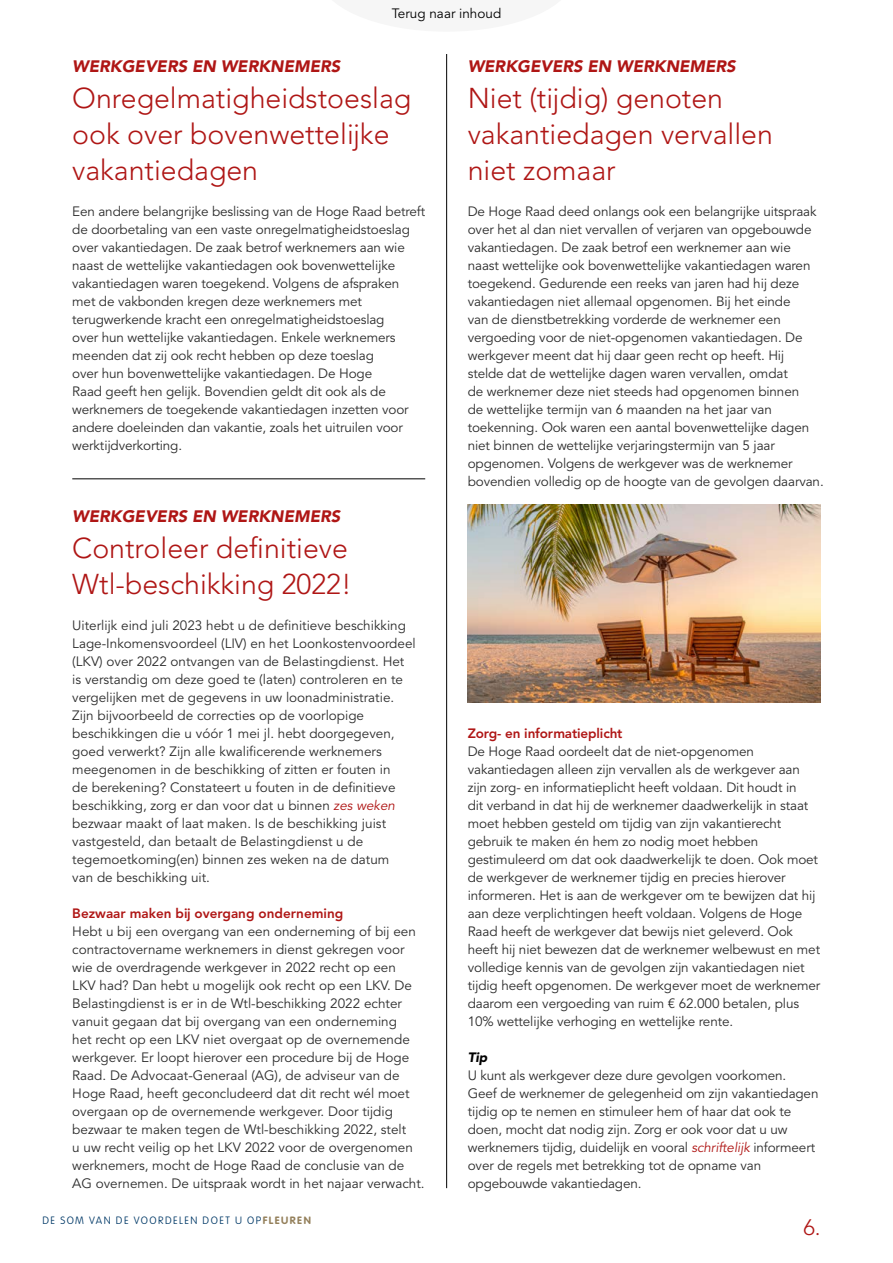
<style>
.page{position:relative;width:893px;height:1263px;background:#fff}
.page>*{position:absolute;margin:0;border:0;box-sizing:border-box;transform-origin:0 0}
.Kop{font:300 28.5px/36px "Avenir LT Pro";color:#af1615}
.t1{font:300 22.2px "Avenir LT Pro";color:#af1615}
.Subkop{font:italic 900 16.5px "Avenir LT Pro";color:#af1615}
.Platte_tekst{font:13.5px/18px "Avenir LT Pro";letter-spacing:-.01em;color:#2c2c2c}
.Tussenkop{font:800 13.5px "Avenir LT Pro";color:#af1615}
.t2{font:13.5px "Avenir LT Pro";color:#000}
.Let_op___Tip{font:italic 900 13.5px "Avenir LT Pro";color:#000}
.t3{font:100 10.5px "VAG Rounded";letter-spacing:.145em;color:#003967}
.s1{font-style:italic;color:#af1615}
.s2{font-weight:700;color:#94805b}
</style>
<div class="page">
<hr style="left:72px;top:479px;width:353px;height:1px;background:#000">
<hr style="left:446px;top:54px;width:1px;height:1134px;background:#000">
<img style="left:468px;top:504px;width:353px;height:198px">
<p class="t2" style="left:392px;top:5px;width:111px">Terug naar inhoud</p>
<p class="Subkop" style="left:72px;top:56px;width:269px">WERKGEVERS EN WERKNEMERS</p>
<p class="Kop" style="left:72px;top:80px;width:340px">Onregelmatigheidstoeslag ook over bovenwettelijke vakantiedagen</p>
<p class="Platte_tekst" style="left:72px;top:203px;width:354px">Een andere belangrijke beslissing van de Hoge Raad betreft de doorbetaling van een vaste onregelmatigheidstoeslag over vakantiedagen. De zaak betrof werknemers aan wie naast de wettelijke vakantiedagen ook bovenwettelijke vakantiedagen waren toegekend. Volgens de afspraken met de vakbonden kregen deze werknemers met terugwerkende kracht een onregelmatigheidstoeslag<br>over hun wettelijke vakantiedagen. Enkele werknemers meenden dat zij ook recht hebben op deze toeslag<br>over hun bovenwettelijke vakantiedagen. De Hoge<br>Raad geeft hen gelijk. Bovendien geldt dit ook als de werknemers de toegekende vakantiedagen inzetten voor andere doeleinden dan vakantie, zoals het uitruilen voor werktijdverkorting.</p>
<p class="Subkop" style="left:72px;top:506px;width:269px">WERKGEVERS EN WERKNEMERS</p>
<p class="Kop" style="left:72px;top:530px;width:281px">Controleer definitieve<br>Wtl-beschikking 2022!</p>
<p class="Platte_tekst" style="left:72px;top:617px;width:345px">Uiterlijk eind juli 2023 hebt u de definitieve beschikking Lage-Inkomensvoordeel (LIV) en het Loonkostenvoordeel (LKV) over 2022 ontvangen van de Belastingdienst. Het is verstandig om deze goed te (laten) controleren en te vergelijken met de gegevens in uw loonadministratie.<br>Zijn bijvoorbeeld de correcties op de voorlopige beschikkingen die u vóór 1 mei jl. hebt doorgegeven, goed verwerkt? Zijn alle kwalificerende werknemers meegenomen in de beschikking of zitten er fouten in<br>de berekening? Constateert u fouten in de definitieve beschikking, zorg er dan voor dat u binnen <span class="s1">zes weken </span>bezwaar maakt of laat maken. Is de beschikking juist vastgesteld, dan betaalt de Belastingdienst u de tegemoetkoming(en) binnen zes weken na de datum<br>van de beschikking uit.</p>
<p class="Tussenkop" style="left:72px;top:905px;width:273px">Bezwaar maken bij overgang onderneming</p>
<p class="Platte_tekst" style="left:72px;top:923px;width:354px">Hebt u bij een overgang van een onderneming of bij een contractovername werknemers in dienst gekregen voor wie de overdragende werkgever in 2022 recht op een<br>LKV had? Dan hebt u mogelijk ook recht op een LKV. De Belastingdienst is er in de Wtl-beschikking 2022 echter vanuit gegaan dat bij overgang van een onderneming<br>het recht op een LKV niet overgaat op de overnemende werkgever. Er loopt hierover een procedure bij de Hoge Raad. De Advocaat-Generaal (AG), de adviseur van de Hoge Raad, heeft geconcludeerd dat dit recht wél moet overgaan op de overnemende werkgever. Door tijdig bezwaar te maken tegen de Wtl-beschikking 2022, stelt<br>u uw recht veilig op het LKV 2022 voor de overgenomen werknemers, mocht de Hoge Raad de conclusie van de AG overnemen. De uitspraak wordt in het najaar verwacht.</p>
<p class="t3" style="left:43px;top:1214px;width:270px">DE SOM VAN DE VOORDELEN DOET U OP<span class="s2">FLEUREN</span></p>
<p class="Subkop" style="left:468px;top:56px;width:269px">WERKGEVERS EN WERKNEMERS</p>
<p class="Kop" style="left:468px;top:80px;width:307px">Niet (tijdig) genoten vakantiedagen vervallen niet zomaar</p>
<p class="Platte_tekst" style="left:468px;top:203px;width:357px">De Hoge Raad deed onlangs ook een belangrijke uitspraak over het al dan niet vervallen of verjaren van opgebouwde vakantiedagen. De zaak betrof een werknemer aan wie naast wettelijke ook bovenwettelijke vakantiedagen waren toegekend. Gedurende een reeks van jaren had hij deze vakantiedagen niet allemaal opgenomen. Bij het einde<br>van de dienstbetrekking vorderde de werknemer een vergoeding voor de niet-opgenomen vakantiedagen. De werkgever meent dat hij daar geen recht op heeft. Hij stelde dat de wettelijke dagen waren vervallen, omdat<br>de werknemer deze niet steeds had opgenomen binnen<br>de wettelijke termijn van 6 maanden na het jaar van toekenning. Ook waren een aantal bovenwettelijke dagen niet binnen de wettelijke verjaringstermijn van 5 jaar opgenomen. Volgens de werkgever was de werknemer bovendien volledig op de hoogte van de gevolgen daarvan.</p>
<p class="Tussenkop" style="left:468px;top:725px;width:156px">Zorg- en informatieplicht</p>
<p class="Platte_tekst" style="left:468px;top:743px;width:354px">De Hoge Raad oordeelt dat de niet-opgenomen vakantiedagen alleen zijn vervallen als de werkgever aan zijn zorg- en informatieplicht heeft voldaan. Dit houdt in<br>dit verband in dat hij de werknemer daadwerkelijk in staat moet hebben gesteld om tijdig van zijn vakantierecht gebruik te maken én hem zo nodig moet hebben gestimuleerd om dat ook daadwerkelijk te doen. Ook moet de werkgever de werknemer tijdig en precies hierover informeren. Het is aan de werkgever om te bewijzen dat hij aan deze verplichtingen heeft voldaan. Volgens de Hoge Raad heeft de werkgever dat bewijs niet geleverd. Ook heeft hij niet bewezen dat de werknemer welbewust en met volledige kennis van de gevolgen zijn vakantiedagen niet tijdig heeft opgenomen. De werkgever moet de werknemer daarom een vergoeding van ruim € 62.000 betalen, plus 10% wettelijke verhoging en wettelijke rente.</p>
<p class="Let_op___Tip" style="left:468px;top:1049px;width:21px">Tip</p>
<p class="Platte_tekst" style="left:468px;top:1066px;width:352px">U kunt als werkgever deze dure gevolgen voorkomen.<br>Geef de werknemer de gelegenheid om zijn vakantiedagen tijdig op te nemen en stimuleer hem of haar dat ook te doen, mocht dat nodig zijn. Zorg er ook voor dat u uw werknemers tijdig, duidelijk en vooral <span class="s1">schriftelijk</span> informeert over de regels met betrekking tot de opname van opgebouwde vakantiedagen.</p>
<h2 class="t1" style="left:803px;top:1214px;width:19px">6.</h2>
</div>
